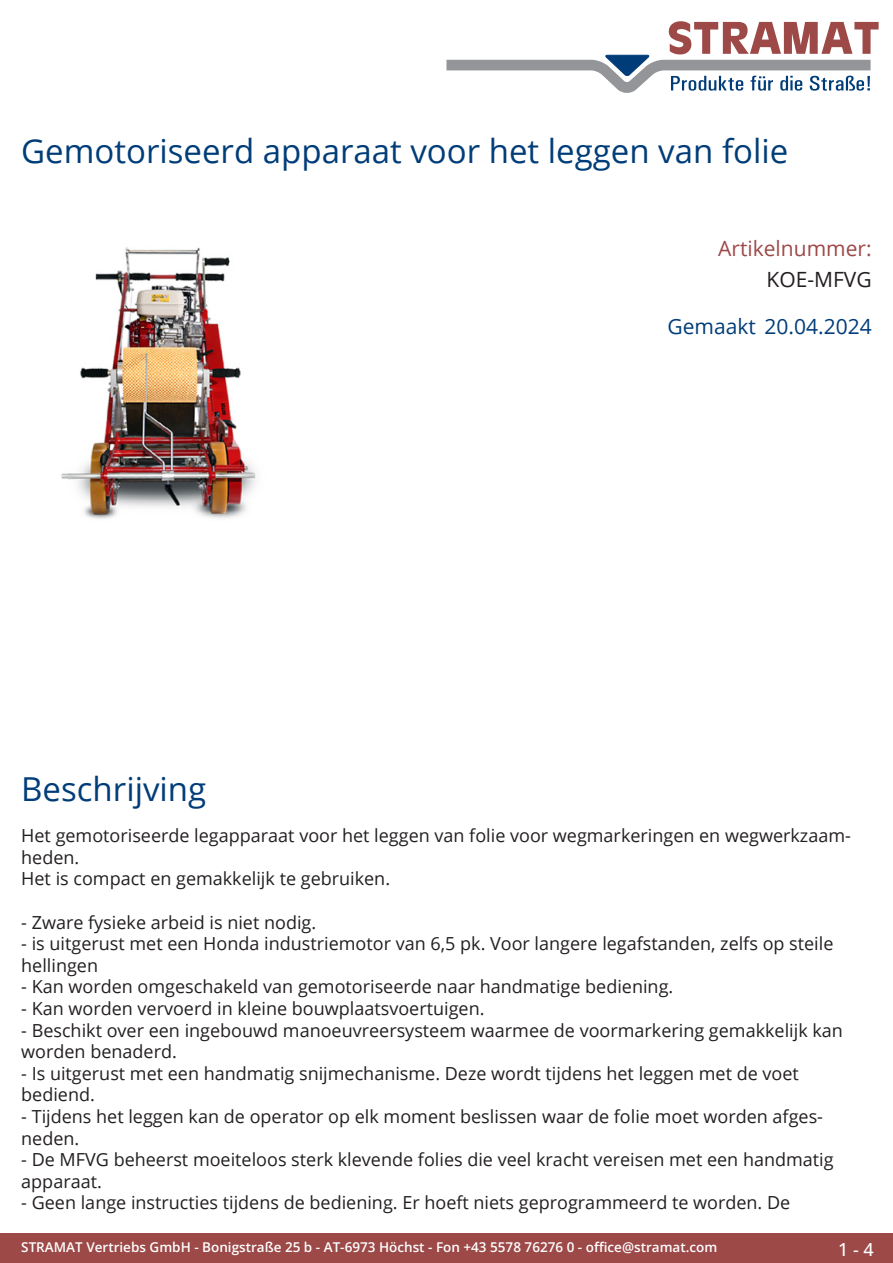
<style>
.page{position:relative;width:893px;height:1263px;background:#fff}
.page>*{position:absolute;margin:0;border:0;box-sizing:border-box;transform-origin:0 0}
.Produkttitel{font:33px "Open Sans";color:#003d78}
.Erstellungsdatum{font:21px "Open Sans";color:#003d78}
.TechDaten_Überschrif{font:21px "Open Sans";color:#9c4948}
.TechDaten_Inhalt{font:21px "Open Sans";color:#231f20}
.Beschreibung_Text{font:18px/21.6px "Open Sans";color:#231f20}
.t1{font:500 18px "Open Sans";color:#fff}
.t2{font:600 13.5px "Open Sans";color:#fff}
</style>
<div class="page">
<div style="left:0;top:1233px;width:893px;height:30px;background:#9c4948"></div>
<svg style="left:446px;top:21px;width:433px;height:72px"></svg>
<img style="left:61px;top:247px;width:195px;height:272px">
<p class="Produkttitel" style="left:21px;top:128px;width:769px">Gemotoriseerd apparaat voor het leggen van folie</p>
<p class="TechDaten_Überschrif" style="left:718px;top:234px;width:155px">Artikelnummer:</p>
<p class="TechDaten_Inhalt" style="left:766px;top:265px;width:107px">KOE-MFVG</p>
<p class="Erstellungsdatum" style="left:668px;top:312px;width:206px">Gemaakt 20.04.2024</p>
<p class="Produkttitel" style="left:21px;top:766px;width:186px">Beschrijving</p>
<p class="Beschreibung_Text" style="left:21px;top:824px;width:831px">Het gemotoriseerde legapparaat voor het leggen van folie voor wegmarkeringen en wegwerkzaam&shy;heden.<br>Het is compact en gemakkelijk te gebruiken.</p>
<p class="Beschreibung_Text" style="left:21px;top:911px;width:297px">- Zware fysieke arbeid is niet nodig.</p>
<p class="Beschreibung_Text" style="left:21px;top:932px;width:814px">- is uitgerust met een Honda industriemotor van 6,5 pk. Voor langere legafstanden, zelfs op steile hellingen</p>
<p class="Beschreibung_Text" style="left:21px;top:975px;width:654px">- Kan worden omgeschakeld van gemotoriseerde naar handmatige bediening.</p>
<p class="Beschreibung_Text" style="left:21px;top:997px;width:465px">- Kan worden vervoerd in kleine bouwplaatsvoertuigen.</p>
<p class="Beschreibung_Text" style="left:21px;top:1019px;width:823px">- Beschikt over een ingebouwd manoeuvreersysteem waarmee de voormarkering gemakkelijk kan worden benaderd.</p>
<p class="Beschreibung_Text" style="left:21px;top:1062px;width:779px">- Is uitgerust met een handmatig snijmechanisme. Deze wordt tijdens het leggen met de voet bediend.</p>
<p class="Beschreibung_Text" style="left:21px;top:1105px;width:803px">- Tijdens het leggen kan de operator op elk moment beslissen waar de folie moet worden afges&shy;neden.</p>
<p class="Beschreibung_Text" style="left:21px;top:1148px;width:814px">- De MFVG beheerst moeiteloos sterk klevende folies die veel kracht vereisen met een handmatig apparaat.</p>
<p class="Beschreibung_Text" style="left:21px;top:1191px;width:770px">- Geen lange instructies tijdens de bediening. Er hoeft niets geprogrammeerd te worden. De</p>
<p class="t2" style="left:21px;top:1238px;width:698px">STRAMAT Vertriebs GmbH - Bonigstraße 25 b - AT-6973 Höchst - Fon +43 5578 76276 0 - office@stramat.com</p>
<p class="t1" style="left:838px;top:1237px;width:37px">1 - 4</p>
</div>
